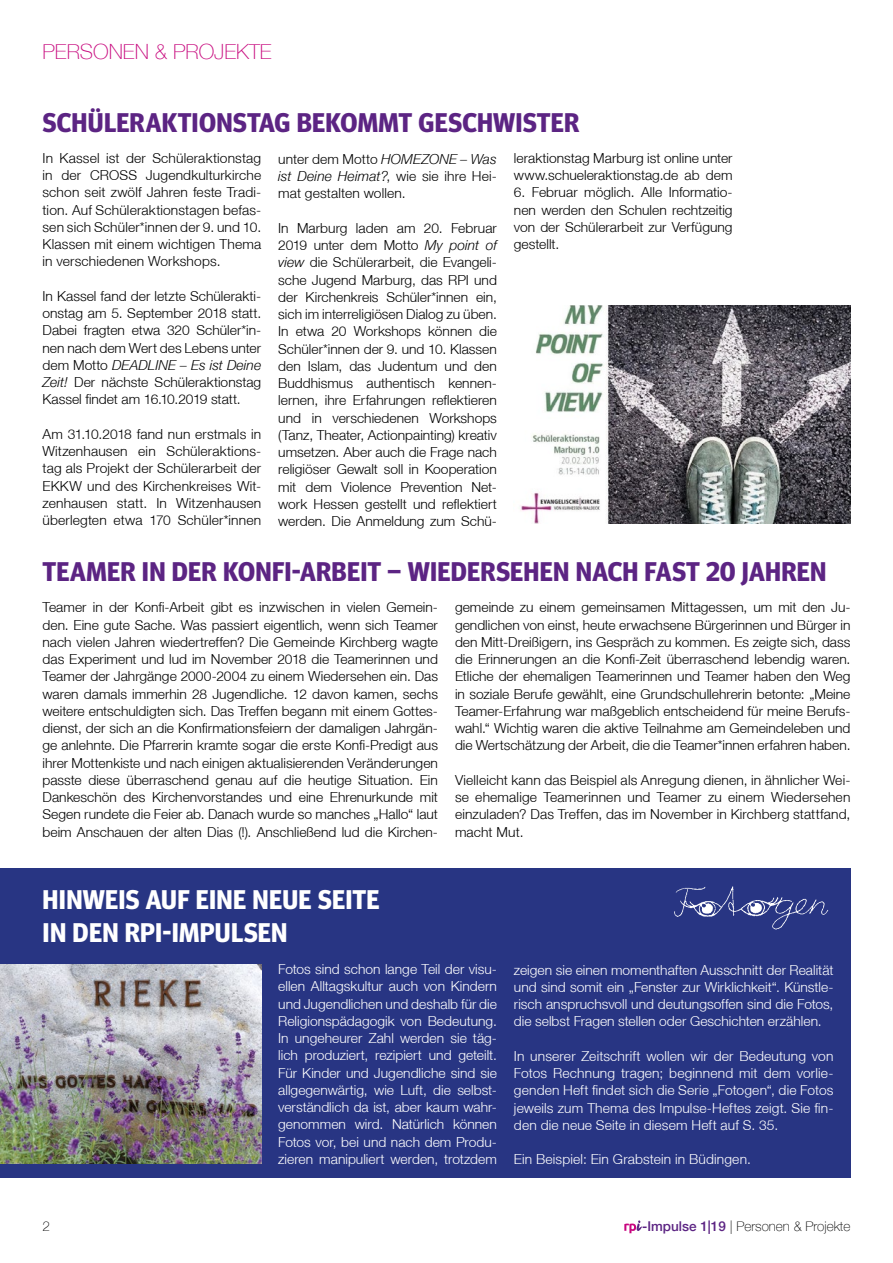
<style>
.page{position:relative;width:893px;height:1263px;background:#fff}
.page>*{position:absolute;margin:0;border:0;box-sizing:border-box;transform-origin:0 0}
.t1{font:700 27px "Meta Headline OT";letter-spacing:.01em;color:#5c2483}
.t2{font:700 27px/32.4px "Meta Headline OT";letter-spacing:.01em;color:#fff}
.t3{font:100 21px "Helvetica Neue LT";color:#c80b7f}
.t4{font:300 13.8px/17.2px "Helvetica Neue LT";letter-spacing:.005em;color:#000;text-align:justify}
.t5{font:300 13.8px/17.2px "Helvetica Neue LT";letter-spacing:.005em;color:#fff;text-align:justify}
.t6{font:100 13.5px "Helvetica Neue LT";color:#000}
.s1{font-style:italic}
.s2{font-weight:500;color:#5c2483}
</style>
<div class="page">
<div style="left:0;top:868px;width:850px;height:310px;background:#283583"></div>
<svg style="left:624px;top:1220px;width:18px;height:13px"></svg>
<img style="left:520px;top:306px;width:330px;height:217px">
<img style="left:0;top:964px;width:261px;height:200px">
<img style="left:674px;top:886px;width:154px;height:44px">
<h2 class="t3" style="left:43px;top:40px;width:231px">PERSONEN &amp; PROJEKTE</h2>
<h1 class="t1" style="left:43px;top:107px;width:538px">SCHÜLERAKTIONSTAG BEKOMMT GESCHWISTER</h1>
<p class="t4" style="left:43px;top:149px;width:220px">In Kassel ist der Schüleraktionstag in der CROSS Jugendkulturkirche schon seit zwölf Jahren feste Tradi&shy;tion. Auf Schüleraktionstagen befas&shy;sen sich Schüler*innen der 9. und 10.<br>Klassen mit einem wichtigen Thema in verschiedenen Workshops.</p>
<p class="t4" style="left:43px;top:287px;width:220px">In Kassel fand der letzte Schülerakti&shy;onstag am 5. September 2018 statt.<br>Dabei fragten etwa 320 Schüler*in&shy;nen nach dem Wert des Lebens unter dem Motto <span class="s1">DEADLINE – Es ist Deine Zeit!</span> Der nächste Schüleraktionstag Kassel findet am 16.10.2019 statt.</p>
<p class="t4" style="left:43px;top:425px;width:220px">Am 31.10.2018 fand nun erstmals in Witzenhausen ein Schüleraktions&shy;tag als Projekt der Schülerarbeit der EKKW und des Kirchenkreises Wit&shy;zenhausen statt. In Witzenhausen überlegten etwa 170 Schüler*innen</p>
<p class="t4" style="left:514px;top:149px;width:220px">leraktionstag Marburg ist online unter www.schueleraktionstag.de ab dem</p>
<p class="t4" style="left:514px;top:184px;width:220px">6. Februar möglich. Alle Informatio&shy;nen werden den Schulen rechtzeitig von der Schülerarbeit zur Verfügung gestellt.</p>
<p class="t4" style="left:278px;top:150px;width:220px">unter dem Motto <span class="s1">HOMEZONE – Was ist Deine Heimat?</span>, wie sie ihre Hei&shy;mat gestalten wollen.</p>
<p class="t4" style="left:278px;top:219px;width:220px">In Marburg laden am 20. Februar 2019 unter dem Motto <span class="s1">My point of view</span> die Schülerarbeit, die Evangeli&shy;sche Jugend Marburg, das RPI und der Kirchenkreis Schüler*innen ein, sich im interreligiösen Dialog zu üben.<br>In etwa 20 Workshops können die Schüler*innen der 9. und 10. Klassen den Islam, das Judentum und den Buddhismus authentisch kennen&shy;lernen, ihre Erfahrungen reflektieren und in verschiedenen Workshops (Tanz, Theater, Actionpainting) kreativ umsetzen. Aber auch die Frage nach religiöser Gewalt soll in Kooperation mit dem Violence Prevention Net&shy;work Hessen gestellt und reflektiert werden. Die Anmeldung zum Schü-</p>
<h1 class="t1" style="left:43px;top:556px;width:785px">TEAMER IN DER KONFI-ARBEIT – WIEDERSEHEN NACH FAST 20 JAHREN</h1>
<p class="t4" style="left:43px;top:598px;width:397px">Teamer in der Konfi-Arbeit gibt es inzwischen in vielen Gemein&shy;den. Eine gute Sache. Was passiert eigentlich, wenn sich Teamer nach vielen Jahren wiedertreffen? Die Gemeinde Kirchberg wagte das Experiment und lud im November 2018 die Teamerinnen und Teamer der Jahrgänge 2000-2004 zu einem Wiedersehen ein. Das waren damals immerhin 28 Jugendliche. 12 davon kamen, sechs weitere entschuldigten sich. Das Treffen begann mit einem Gottes&shy;dienst, der sich an die Konfirmationsfeiern der damaligen Jahrgän&shy;ge anlehnte. Die Pfarrerin kramte sogar die erste Konfi-Predigt aus ihrer Mottenkiste und nach einigen aktualisierenden Veränderungen passte diese überraschend genau auf die heutige Situation. Ein Dankeschön des Kirchenvorstandes und eine Ehrenurkunde mit Segen rundete die Feier ab. Danach wurde so manches „Hallo“ laut beim Anschauen der alten Dias (!). Anschließend lud die Kirchen-</p>
<p class="t4" style="left:455px;top:598px;width:397px">gemeinde zu einem gemeinsamen Mittagessen, um mit den Ju&shy;gendlichen von einst, heute erwachsene Bürgerinnen und Bürger in den Mitt-Dreißigern, ins Gespräch zu kommen. Es zeigte sich, dass die Erinnerungen an die Konfi-Zeit überraschend lebendig waren.<br>Etliche der ehemaligen Teamerinnen und Teamer haben den Weg in soziale Berufe gewählt, eine Grundschullehrerin betonte: „Meine Teamer-Erfahrung war maßgeblich entscheidend für meine Berufs&shy;wahl.“ Wichtig waren die aktive Teilnahme am Gemeindeleben und die Wertschätzung der Arbeit, die die Teamer*innen erfahren haben.</p>
<p class="t4" style="left:455px;top:771px;width:397px">Vielleicht kann das Beispiel als Anregung dienen, in ähnlicher Wei&shy;se ehemalige Teamerinnen und Teamer zu einem Wiedersehen einzuladen? Das Treffen, das im November in Kirchberg stattfand, macht Mut.</p>
<h1 class="t2" style="left:43px;top:884px;width:338px">HINWEIS AUF EINE NEUE SEITE<br>IN DEN RPI-IMPULSEN</h1>
<p class="t5" style="left:278px;top:960px;width:220px">Fotos sind schon lange Teil der visu&shy;ellen Alltagskultur auch von Kindern und Jugendlichen und deshalb für die Religionspädagogik von Bedeutung.<br>In ungeheurer Zahl werden sie täg&shy;lich produziert, rezipiert und geteilt.<br>Für Kinder und Jugendliche sind sie allgegenwärtig, wie Luft, die selbst&shy;verständlich da ist, aber kaum wahr&shy;genommen wird. Natürlich können Fotos vor, bei und nach dem Produ&shy;zieren manipuliert werden, trotzdem</p>
<p class="t5" style="left:514px;top:961px;width:321px">zeigen sie einen momenthaften Ausschnitt der Realität und sind somit ein „Fenster zur Wirklichkeit“. Künstle&shy;risch anspruchsvoll und deutungsoffen sind die Fotos, die selbst Fragen stellen oder Geschichten erzählen.</p>
<p class="t5" style="left:514px;top:1047px;width:321px">In unserer Zeitschrift wollen wir der Bedeutung von Fotos Rechnung tragen; beginnend mit dem vorlie&shy;genden Heft findet sich die Serie „Fotogen“, die Fotos jeweils zum Thema des Impulse-Heftes zeigt. Sie fin&shy;den die neue Seite in diesem Heft auf S. 35.</p>
<p class="t5" style="left:514px;top:1150px;width:238px">Ein Beispiel: Ein Grabstein in Büdingen.</p>
<p class="t6" style="left:43px;top:1218px;width:9px">2</p>
<p class="t6" style="left:642px;top:1218px;width:210px"><span class="s2">-Impulse 1|19</span> | Personen &amp; Projekte</p>
</div>
